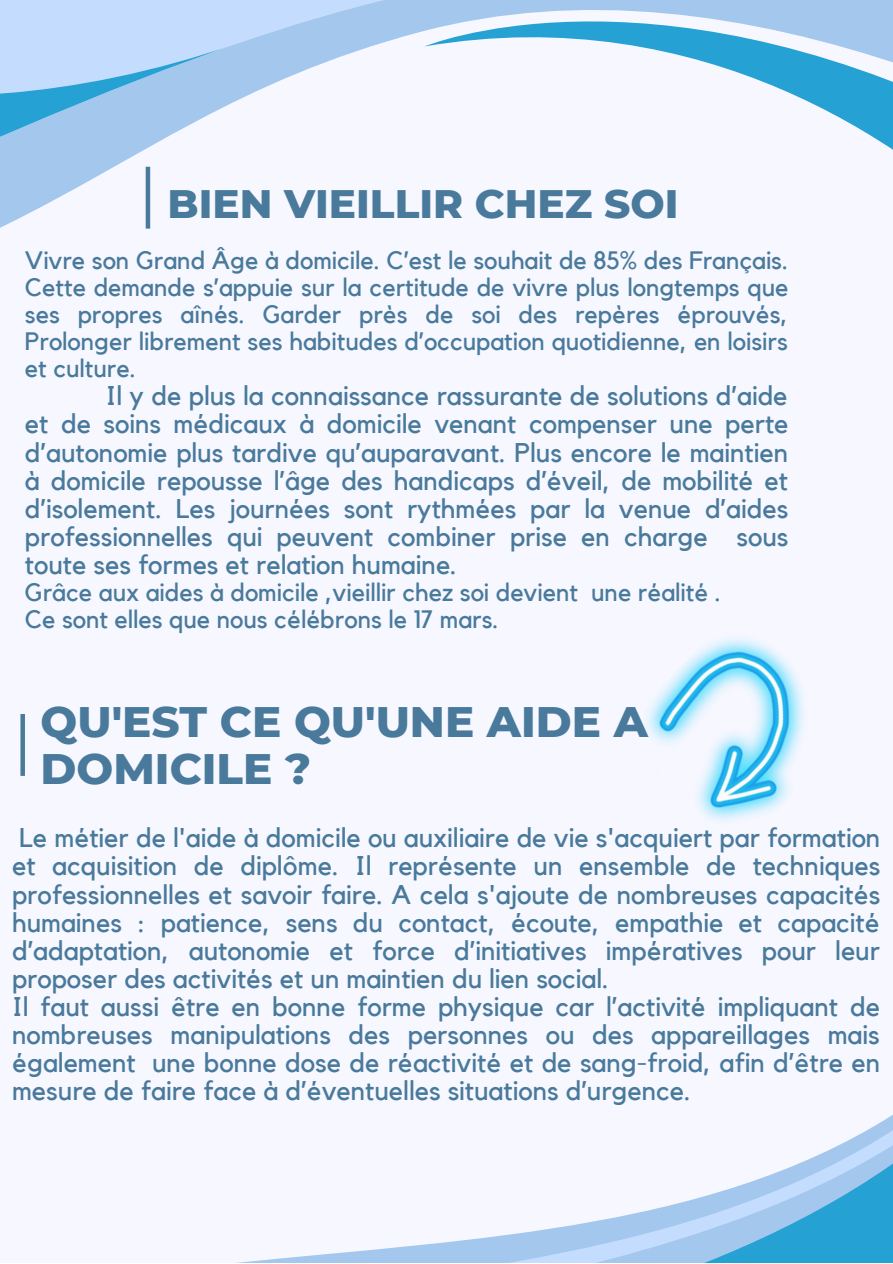
<style>
.page{position:relative;width:893px;height:1264px;background:#fff}
.page>*{position:absolute;margin:0;border:0;box-sizing:border-box;transform-origin:0 0}
.t1{font:800 43.5px/46.8px "Montserrat";color:#49799b}
.t2{font:800 40.5px "Montserrat";color:#49799b}
.t3{font:27px/28px "Kollektif";color:#49799b}
.t4{font:25.05px/27px "Kollektif";color:#49799b;text-align:justify}
</style>
<div class="page">
<div style="left:0;top:0;width:892px;height:1262px;background:#f6f7ff"></div>
<svg style="left:0;top:0;width:424px;height:229px"></svg>
<svg style="left:424px;top:0;width:468px;height:149px"></svg>
<svg style="left:0;top:43px;width:238px;height:183px"></svg>
<hr style="left:146px;top:167px;width:4px;height:62px;background:#49799b">
<svg style="left:246px;top:1115px;width:646px;height:147px"></svg>
<div style="left:20px;top:714px;width:5px;height:62px;background:#49799b"></div>
<img style="left:647px;top:638px;width:157px;height:183px">
<h2 class="t2" style="left:167px;top:179px;width:512px">BIEN VIEILLIR CHEZ SOI</h2>
<p class="t4" style="left:25px;top:248px;width:765px">Vivre son Grand Âge à domicile. C’est le souhait de 85% des Français.<br>Cette demande s’appuie sur la certitude de vivre plus longtemps que ses propres aînés. Garder près de soi des repères éprouvés, Prolonger librement ses habitudes d’occupation quotidienne, en loisirs et culture.</p>
<p class="t3" style="left:25px;top:383px;width:765px;text-align:justify;text-indent:81px">Il y de plus la connaissance rassurante de solutions d’aide et de soins médicaux à domicile venant compenser une perte d’autonomie plus tardive qu’auparavant. Plus encore le maintien à domicile repousse l’âge des handicaps d’éveil, de mobilité et d’isolement. Les journées sont rythmées par la venue d’aides professionnelles qui peuvent combiner prise en charge sous toute ses formes et relation humaine.</p>
<p class="t4" style="left:25px;top:579px;width:697px">Grâce aux aides à domicile ,vieillir chez soi devient une réalité .<br>Ce sont elles que nous célébrons le 17 mars.</p>
<h1 class="t1" style="left:41px;top:698px;width:609px">QU'EST CE QU'UNE AIDE A<br>DOMICILE ?</h1>
<p class="t3" style="left:12px;top:825px;width:869px">Le métier de l'aide à domicile ou auxiliaire de vie s'acquiert par formation et acquisition de diplôme. Il représente un ensemble de techniques professionnelles et savoir faire. A cela s'ajoute de nombreuses capacités humaines : patience, sens du contact, écoute, empathie et capacité d’adaptation, autonomie et force d’initiatives impératives pour leur proposer des activités et un maintien du lien social.<br>Il faut aussi être en bonne forme physique car l’activité impliquant de nombreuses manipulations des personnes ou des appareillages mais également une bonne dose de réactivité et de sang-froid, afin d’être en mesure de faire face à d’éventuelles situations d’urgence.</p>
</div>
